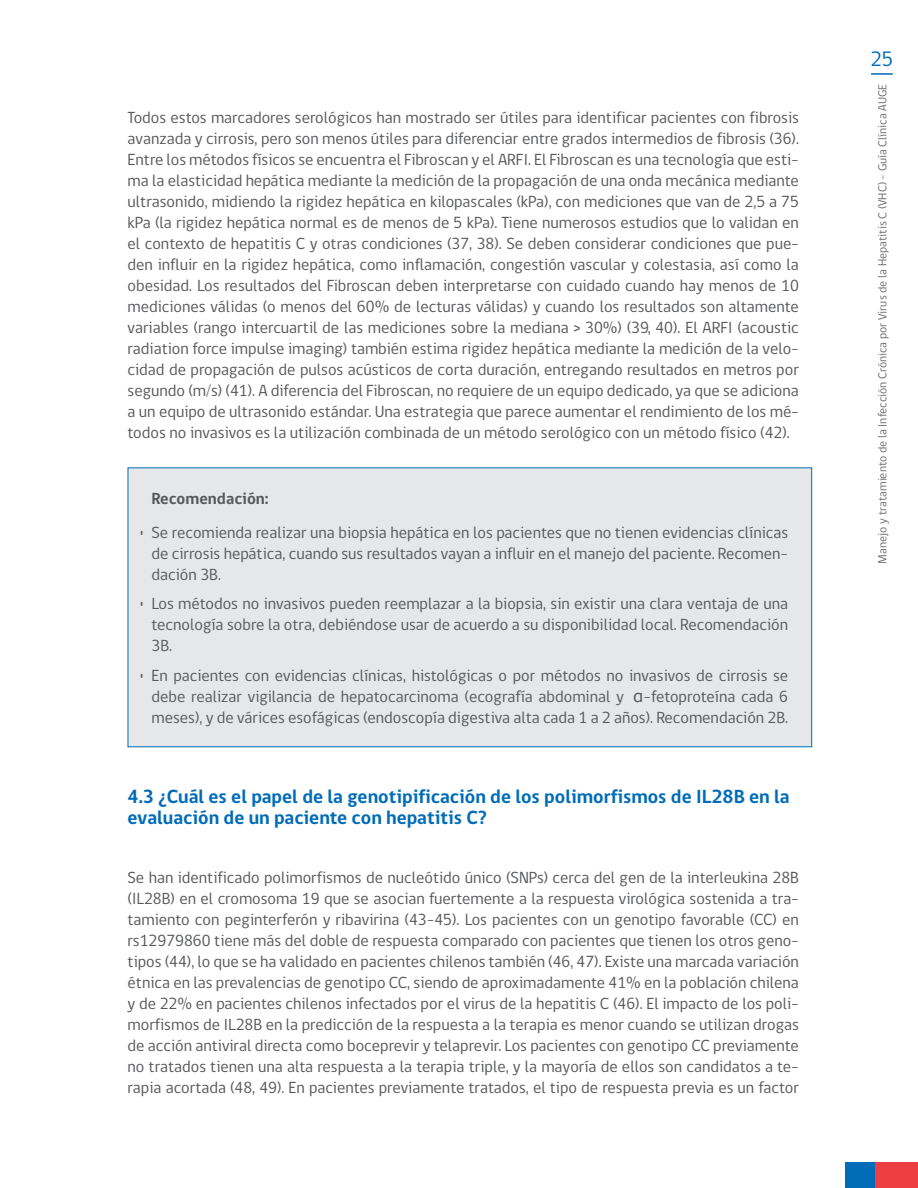
<style>
.page{position:relative;width:918px;height:1188px;background:#fff}
.page>*{position:absolute;margin:0;border:0;box-sizing:border-box;transform-origin:0 0}
.t1{font:21.3px "gob CL";color:#006cb7}
.SUBTITULO_AZUL{font:700 19.5px/21px "gob CL";color:#006cb7}
.TEXTO_GENERAL{font:16.5px/21px "gob CL";color:#57585a;text-align:justify}
.t2{font:700 16.5px "gob CL";color:#57585a}
.t3{font:12px "gob CL";color:#6c6d70}
.s1{font-family:"Verdana"}
</style>
<div class="page">
<hr style="left:871px;top:73px;width:22px;height:2px;background:#006cb7">
<div style="left:845px;top:1162px;width:30px;height:26px;background:#006cb7"></div>
<div style="left:875px;top:1162px;width:43px;height:26px;background:#ee3d43"></div>
<div style="left:128px;top:468px;width:684px;height:279px;background:#e6e7e9"></div>
<p class="TEXTO_GENERAL" style="left:128px;top:107px;width:673px">Todos estos marcadores serológicos han mostrado ser útiles para identificar pacientes con fibrosis avanzada y cirrosis, pero son menos útiles para diferenciar entre grados intermedios de fibrosis (36).</p>
<p class="TEXTO_GENERAL" style="left:128px;top:149px;width:673px">Entre los métodos físicos se encuentra el Fibroscan y el ARFI. El Fibroscan es una tecnología que esti&shy;ma la elasticidad hepática mediante la medición de la propagación de una onda mecánica mediante ultrasonido, midiendo la rigidez hepática en kilopascales (kPa), con mediciones que van de 2,5 a 75 kPa (la rigidez hepática normal es de menos de 5 kPa). Tiene numerosos estudios que lo validan en el contexto de hepatitis C y otras condiciones (37, 38). Se deben considerar condiciones que pue&shy;den influir en la rigidez hepática, como inflamación, congestión vascular y colestasia, así como la obesidad. Los resultados del Fibroscan deben interpretarse con cuidado cuando hay menos de 10 mediciones válidas (o menos del 60% de lecturas válidas) y cuando los resultados son altamente variables (rango intercuartil de las mediciones sobre la mediana &gt; 30%) (39, 40). El ARFI (acoustic radiation force impulse imaging) también estima rigidez hepática mediante la medición de la velo&shy;cidad de propagación de pulsos acústicos de corta duración, entregando resultados en metros por segundo (m/s) (41). A diferencia del Fibroscan, no requiere de un equipo dedicado, ya que se adiciona a un equipo de ultrasonido estándar. Una estrategia que parece aumentar el rendimiento de los mé&shy;todos no invasivos es la utilización combinada de un método serológico con un método físico (42).</p>
<p class="t2" style="left:152px;top:487px;width:119px">Recomendación:</p>
<p class="TEXTO_GENERAL" style="left:152px;top:522px;width:638px;text-indent:-13px">• Se recomienda realizar una biopsia hepática en los pacientes que no tienen evidencias clínicas de cirrosis hepática, cuando sus resultados vayan a influir en el manejo del paciente. Recomen&shy;dación 3B.</p>
<p class="TEXTO_GENERAL" style="left:152px;top:594px;width:638px;text-indent:-13px">• Los métodos no invasivos pueden reemplazar a la biopsia, sin existir una clara ventaja de una tecnología sobre la otra, debiéndose usar de acuerdo a su disponibilidad local. Recomendación 3B.</p>
<p class="TEXTO_GENERAL" style="left:152px;top:665px;width:638px;text-indent:-13px">• En pacientes con evidencias clínicas, histológicas o por métodos no invasivos de cirrosis se debe realizar vigilancia de hepatocarcinoma (ecografía abdominal y <span class="s1">α</span>-fetoproteína cada 6 meses), y de várices esofágicas (endoscopía digestiva alta cada 1 a 2 años). Recomendación 2B.</p>
<p class="SUBTITULO_AZUL" style="left:128px;top:787px;width:664px">4.3 ¿Cuál es el papel de la genotipificación de los polimorfismos de IL28B en la evaluación de un paciente con hepatitis C?</p>
<p class="TEXTO_GENERAL" style="left:128px;top:868px;width:673px">Se han identificado polimorfismos de nucleótido único (SNPs) cerca del gen de la interleukina 28B (IL28B) en el cromosoma 19 que se asocian fuertemente a la respuesta virológica sostenida a tra&shy;tamiento con peginterferón y ribavirina (43-45). Los pacientes con un genotipo favorable (CC) en rs12979860 tiene más del doble de respuesta comparado con pacientes que tienen los otros geno&shy;tipos (44), lo que se ha validado en pacientes chilenos también (46, 47). Existe una marcada variación étnica en las prevalencias de genotipo CC, siendo de aproximadamente 41% en la población chilena y de 22% en pacientes chilenos infectados por el virus de la hepatitis C (46). El impacto de los poli&shy;morfismos de IL28B en la predicción de la respuesta a la terapia es menor cuando se utilizan drogas de acción antiviral directa como boceprevir y telaprevir. Los pacientes con genotipo CC previamente no tratados tienen una alta respuesta a la terapia triple, y la mayoría de ellos son candidatos a te&shy;rapia acortada (48, 49). En pacientes previamente tratados, el tipo de respuesta previa es un factor</p>
<p class="t1" style="left:870px;top:44px;width:24px">25</p>
<p class="t3" style="left:874px;top:564px;width:481px;rotate:-90deg">Manejo y tratamiento de la Infección Crónica por Virus de la Hepatitis C (VHC) - Guía Clínica AUGE</p>
</div>
